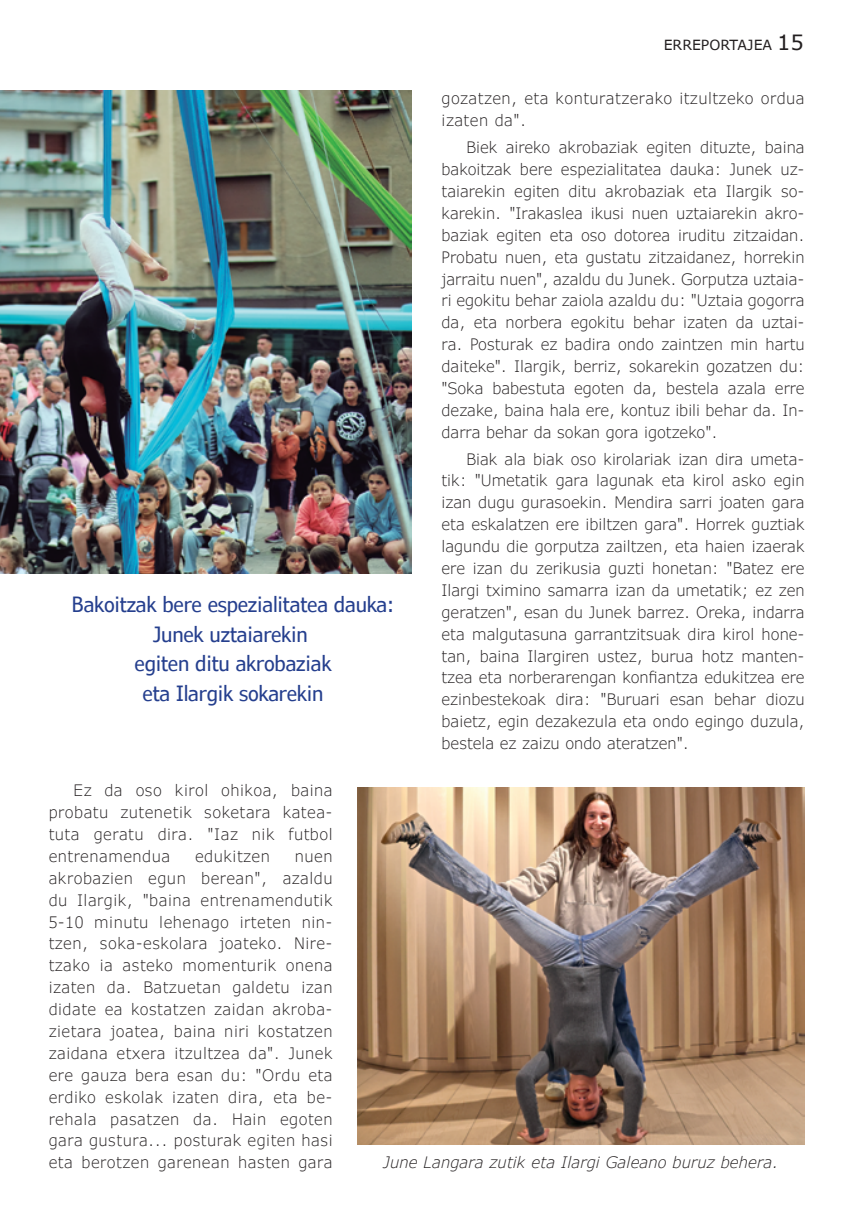
<style>
.page{position:relative;width:854px;height:1216px;background:#fff}
.page>*{position:absolute;margin:0;border:0;box-sizing:border-box;transform-origin:0 0}
.t1{font:condensed 21px/29.8px "Verdana Pro";letter-spacing:-.01em;color:#253f8e;text-align:center}
.t2{font:300 15.75px/21.9px "Verdana Pro";letter-spacing:.03em;color:#231f20;text-align:justify}
.t3{font:italic 300 15.75px "Verdana Pro";letter-spacing:.01em;color:#231f20}
.t4{font:14px "Verdana Pro";color:#231f20}
.s1{font-size:21px}
</style>
<div class="page">
<img style="left:0;top:90px;width:412px;height:483px">
<img style="left:357px;top:787px;width:447px;height:357px">
<p class="t1" style="left:72px;top:589px;width:323px">Bakoitzak bere espezialitatea dauka:<br>Junek uztaiarekin</p>
<p class="t1" style="left:135px;top:649px;width:198px">egiten ditu akrobaziak</p>
<p class="t1" style="left:142px;top:679px;width:182px">eta Ilargik sokarekin</p>
<p class="t4" style="left:663px;top:36px;width:141px">ERREPORTAJEA <span class="s1">15</span></p>
<p class="t2" style="left:441px;top:88px;width:364px">gozatzen, eta konturatzerako itzultzeko ordua izaten da".</p>
<p class="t2" style="left:441px;top:137px;width:364px;text-indent:25px">Biek aireko akrobaziak egiten dituzte, baina bakoitzak bere espezialitatea dauka: Junek uz&shy;taiarekin egiten ditu akrobaziak eta Ilargik so&shy;karekin. "Irakaslea ikusi nuen uztaiarekin akro&shy;baziak egiten eta oso dotorea iruditu zitzaidan.<br>Probatu nuen, eta gustatu zitzaidanez, horrekin jarraitu nuen", azaldu du Junek. Gorputza uztaia&shy;ri egokitu behar zaiola azaldu du: "Uztaia gogorra da, eta norbera egokitu behar izaten da uztai&shy;ra. Posturak ez badira ondo zaintzen min hartu daiteke". Ilargik, berriz, sokarekin gozatzen du: "Soka babestuta egoten da, bestela azala erre dezake, baina hala ere, kontuz ibili behar da. In&shy;darra behar da sokan gora igotzeko".</p>
<p class="t2" style="left:441px;top:448px;width:364px;text-indent:25px">Biak ala biak oso kirolariak izan dira umeta&shy;tik: "Umetatik gara lagunak eta kirol asko egin izan dugu gurasoekin. Mendira sarri joaten gara eta eskalatzen ere ibiltzen gara". Horrek guztiak lagundu die gorputza zailtzen, eta haien izaerak ere izan du zerikusia guzti honetan: "Batez ere Ilargi tximino samarra izan da umetatik; ez zen geratzen", esan du Junek barrez. Oreka, indarra eta malgutasuna garrantzitsuak dira kirol hone&shy;tan, baina Ilargiren ustez, burua hotz manten&shy;tzea eta norberarengan konfiantza edukitzea ere ezinbestekoak dira: "Buruari esan behar diozu baietz, egin dezakezula eta ondo egingo duzula, bestela ez zaizu ondo ateratzen".</p>
<p class="t2" style="left:49px;top:779px;width:285px;text-indent:25px">Ez da oso kirol ohikoa, baina probatu zutenetik soketara katea&shy;tuta geratu dira. "Iaz nik futbol entrenamendua</p>
<p class="t2" style="left:195px;top:845px;width:76px">edukitzen</p>
<p class="t2" style="left:49px;top:845px;width:285px;text-indent:246px">nuen akrobazien egun berean", azaldu du Ilargik, "baina entrenamendutik 5-10 minutu lehenago irteten nin&shy;tzen, soka-eskolara joateko. Nire&shy;tzako ia asteko momenturik onena izaten da. Batzuetan galdetu izan didate ea kostatzen zaidan akroba&shy;zietara joatea, baina niri kostatzen zaidana etxera itzultzea da". Junek ere gauza bera esan du: "Ordu eta erdiko eskolak izaten dira, eta be&shy;rehala pasatzen da. Hain egoten gara gustura... posturak egiten hasi eta berotzen garenean hasten gara</p>
<p class="t3" style="left:383px;top:1151px;width:396px">June Langara zutik eta Ilargi Galeano buruz behera.</p>
</div>
